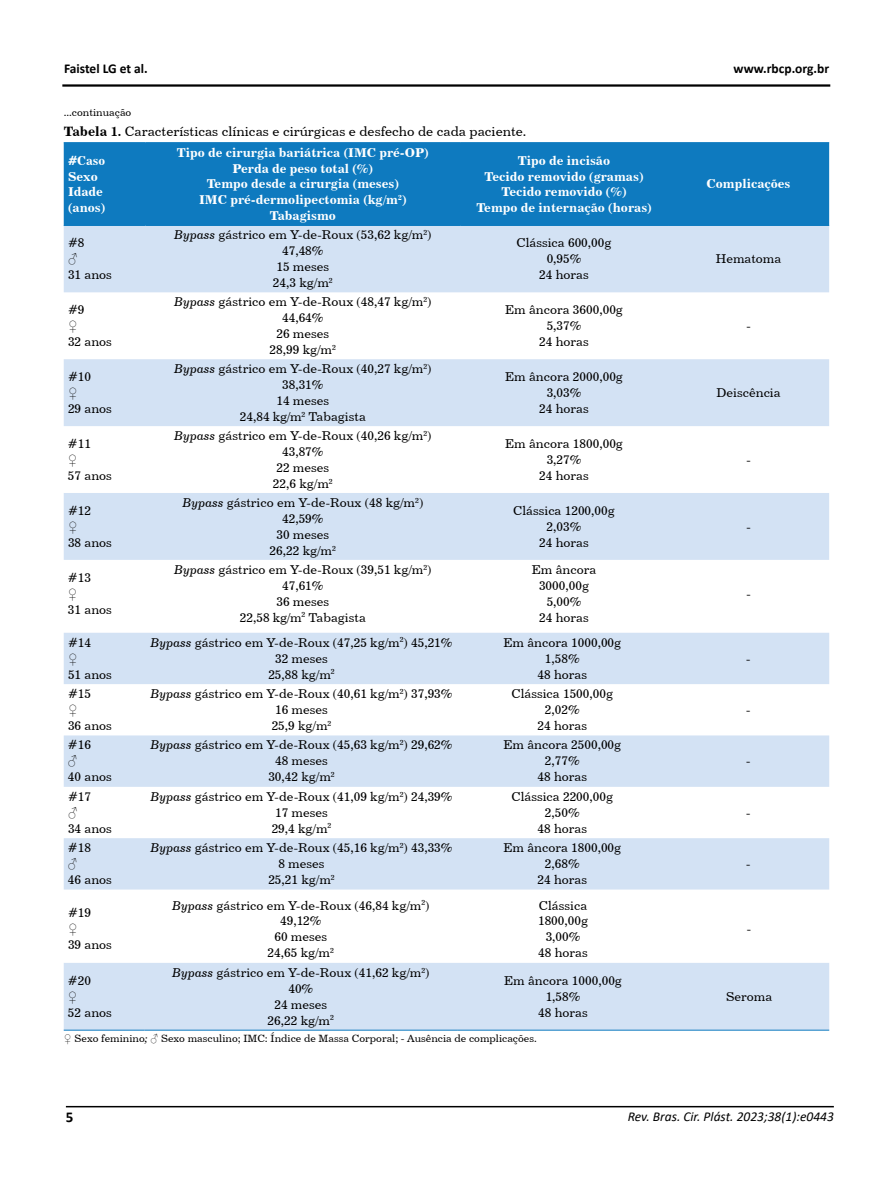
<style>
.page{position:relative;width:893px;height:1191px;background:#fff}
.page>*{position:absolute;margin:0;border:0;box-sizing:border-box;transform-origin:0 0}
.t1{font:700 15px "Calibri";color:#000}
.t2{font:13.5px "Century 731 BT Roman A";color:#000}
.t3{font:italic 13.5px "Calibri";color:#000}
.t4{font:700 13.5px "Calibri";color:#000}
.t5{font:12.75px/15.9px "Century 731 BT Roman A";color:#000;text-align:center}
.t6{font:12.75px/15.9px "Century 731 BT Bold A";color:#fff;text-align:center}
.t7{font:12.75px/15.9px "Century 731 BT Bold A";color:#fff;scale:.95 1}
.t8{font:12.75px "Arial";color:#000}
.t9{font:10.5px "Century 731 BT Roman A";color:#000}
.s1{font-family:"Century 731 BT Bold A"}
.s2{font-family:"Century 731 BT Italic A"}
.s3{font-family:"Arial";font-style:italic}
</style>
<div class="page">
<hr style="left:66px;top:1106px;width:768px;height:1px;background:#000">
<hr style="left:62px;top:84px;width:768px;height:3px;background:#000">
<div style="left:64px;top:143px;width:765px;height:82px;background:#0e7abf"></div>
<svg style="left:64px;top:226px;width:765px;height:334px;fill:#d3e2f4"></svg>
<hr style="left:64px;top:225px;width:82px;height:1px;background:#0e7abf">
<hr style="left:146px;top:225px;width:314px;height:1px;background:#0e7abf">
<hr style="left:460px;top:225px;width:208px;height:1px;background:#0e7abf">
<hr style="left:668px;top:225px;width:161px;height:1px;background:#0e7abf">
<hr style="left:64px;top:142px;width:82px;height:1px;background:#0e7abf">
<hr style="left:146px;top:142px;width:314px;height:1px;background:#0e7abf">
<hr style="left:460px;top:142px;width:208px;height:1px;background:#0e7abf">
<hr style="left:668px;top:142px;width:161px;height:1px;background:#0e7abf">
<svg style="left:64px;top:633px;width:765px;height:256px;fill:#d3e2f4"></svg>
<div style="left:64px;top:963px;width:765px;height:67px;background:#d3e2f4"></div>
<hr style="left:64px;top:1030px;width:81px;height:1px;background:#0e7abf">
<hr style="left:145px;top:1030px;width:312px;height:1px;background:#0e7abf">
<hr style="left:457px;top:1030px;width:212px;height:1px;background:#0e7abf">
<hr style="left:669px;top:1030px;width:160px;height:1px;background:#0e7abf">
<p class="t4" style="left:64px;top:59px;width:85px">Faistel LG et al.</p>
<p class="t4" style="left:734px;top:59px;width:97px">www.rbcp.org.br</p>
<p class="t9" style="left:64px;top:106px;width:69px">...continuação</p>
<p class="t2" style="left:64px;top:123px;width:464px"><span class="s1">Tabela 1.</span> Características clínicas e cirúrgicas e desfecho de cada paciente.</p>
<p class="t7" style="left:68px;top:152px;width:41px">#Caso<br>Sexo<br>Idade (anos)</p>
<p class="t6" style="left:177px;top:144px;width:253px">Tipo de cirurgia bariátrica (IMC pré-OP)<br>Perda de peso total (%)<br>Tempo desde a cirurgia (meses)<br>IMC pré-dermolipectomia (kg/m<sup>2</sup>)<br>Tabagismo</p>
<p class="t6" style="left:476px;top:152px;width:177px">Tipo de incisão<br>Tecido removido (gramas)<br>Tecido removido (%)<br>Tempo de internação (horas)</p>
<p class="t5" style="left:68px;top:235px;width:18px">#8</p>
<p class="t8" style="left:68px;top:250px;width:11px">♂</p>
<p class="t5" style="left:68px;top:267px;width:46px">31 anos</p>
<p class="t5" style="left:68px;top:302px;width:18px">#9</p>
<p class="t8" style="left:68px;top:317px;width:11px">♀</p>
<p class="t5" style="left:68px;top:333px;width:46px">32 anos</p>
<p class="t5" style="left:68px;top:368px;width:25px">#10</p>
<p class="t8" style="left:68px;top:384px;width:11px">♀</p>
<p class="t5" style="left:68px;top:400px;width:46px">29 anos</p>
<p class="t5" style="left:68px;top:435px;width:25px">#11</p>
<p class="t8" style="left:68px;top:451px;width:11px">♀</p>
<p class="t5" style="left:68px;top:467px;width:46px">57 anos</p>
<p class="t5" style="left:68px;top:502px;width:25px">#12</p>
<p class="t8" style="left:68px;top:517px;width:11px">♀</p>
<p class="t5" style="left:68px;top:534px;width:46px">38 anos</p>
<p class="t5" style="left:68px;top:569px;width:25px">#13</p>
<p class="t8" style="left:68px;top:584px;width:11px">♀</p>
<p class="t5" style="left:68px;top:601px;width:46px">31 anos</p>
<p class="t5" style="left:68px;top:634px;width:25px">#14</p>
<p class="t8" style="left:68px;top:649px;width:11px">♀</p>
<p class="t5" style="left:68px;top:666px;width:46px">51 anos</p>
<p class="t5" style="left:68px;top:685px;width:25px">#15</p>
<p class="t8" style="left:68px;top:700px;width:11px">♀</p>
<p class="t5" style="left:68px;top:717px;width:46px">36 anos</p>
<p class="t5" style="left:68px;top:737px;width:25px">#16</p>
<p class="t8" style="left:68px;top:752px;width:11px">♂</p>
<p class="t5" style="left:68px;top:768px;width:46px">40 anos</p>
<p class="t5" style="left:68px;top:788px;width:25px">#17</p>
<p class="t8" style="left:68px;top:803px;width:11px">♂</p>
<p class="t5" style="left:68px;top:820px;width:46px">34 anos</p>
<p class="t5" style="left:68px;top:839px;width:25px">#18</p>
<p class="t8" style="left:68px;top:855px;width:11px">♂</p>
<p class="t5" style="left:68px;top:871px;width:46px">46 anos</p>
<p class="t5" style="left:68px;top:905px;width:25px">#19</p>
<p class="t8" style="left:68px;top:920px;width:11px">♀</p>
<p class="t5" style="left:68px;top:936px;width:46px">39 anos</p>
<p class="t5" style="left:68px;top:972px;width:25px">#20</p>
<p class="t8" style="left:68px;top:987px;width:11px">♀</p>
<p class="t5" style="left:68px;top:1004px;width:46px">52 anos</p>
<p class="t5" style="left:174px;top:227px;width:259px"><span class="s2">Bypass</span> gástrico em Y-de-Roux (53,62 kg/m<sup>2</sup>)<br>47,48%<br>15 meses<br>24,3 kg/m<sup>2</sup></p>
<p class="t5" style="left:517px;top:235px;width:96px">Clássica 600,00g<br>0,95%<br>24 horas</p>
<p class="t5" style="left:174px;top:294px;width:259px"><span class="s2">Bypass</span> gástrico em Y-de-Roux (48,47 kg/m<sup>2</sup>)<br>44,64%<br>26 meses<br>28,99 kg/m<sup>2</sup></p>
<p class="t5" style="left:505px;top:302px;width:119px">Em âncora 3600,00g<br>5,37%<br>24 horas</p>
<p class="t5" style="left:174px;top:360px;width:259px"><span class="s2">Bypass</span> gástrico em Y-de-Roux (40,27 kg/m<sup>2</sup>)<br>38,31%<br>14 meses<br>24,84 kg/m<sup>2</sup> Tabagista</p>
<p class="t5" style="left:505px;top:368px;width:119px">Em âncora 2000,00g<br>3,03%<br>24 horas</p>
<p class="t5" style="left:174px;top:427px;width:259px"><span class="s2">Bypass</span> gástrico em Y-de-Roux (40,26 kg/m<sup>2</sup>)<br>43,87%<br>22 meses<br>22,6 kg/m<sup>2</sup></p>
<p class="t5" style="left:505px;top:435px;width:119px">Em âncora 1800,00g<br>3,27%<br>24 horas</p>
<p class="t5" style="left:182px;top:494px;width:242px"><span class="s2">Bypass</span> gástrico em Y-de-Roux (48 kg/m<sup>2</sup>)<br>42,59%<br>30 meses<br>26,22 kg/m<sup>2</sup></p>
<p class="t5" style="left:513px;top:502px;width:103px">Clássica 1200,00g<br>2,03%<br>24 horas</p>
<p class="t5" style="left:174px;top:561px;width:259px"><span class="s2">Bypass</span> gástrico em Y-de-Roux (39,51 kg/m<sup>2</sup>)<br>47,61%<br>36 meses<br>22,58 kg/m<sup>2</sup> Tabagista</p>
<p class="t5" style="left:532px;top:561px;width:66px">Em âncora<br>3000,00g<br>5,00%<br>24 horas</p>
<p class="t5" style="left:151px;top:634px;width:304px"><span class="s2">Bypass</span> gástrico em Y-de-Roux (47,25 kg/m<sup>2</sup>) 45,21%<br>32 meses<br>25,88 kg/m<sup>2</sup></p>
<p class="t5" style="left:503px;top:634px;width:119px">Em âncora 1000,00g<br>1,58%<br>48 horas</p>
<p class="t5" style="left:151px;top:685px;width:304px"><span class="s2">Bypass</span> gástrico em Y-de-Roux (40,61 kg/m<sup>2</sup>) 37,93%<br>16 meses<br>25,9 kg/m<sup>2</sup></p>
<p class="t5" style="left:512px;top:685px;width:103px">Clássica 1500,00g<br>2,02%<br>24 horas</p>
<p class="t5" style="left:151px;top:737px;width:304px"><span class="s2">Bypass</span> gástrico em Y-de-Roux (45,63 kg/m<sup>2</sup>) 29,62%<br>48 meses<br>30,42 kg/m<sup>2</sup></p>
<p class="t5" style="left:503px;top:737px;width:119px">Em âncora 2500,00g<br>2,77%<br>48 horas</p>
<p class="t5" style="left:151px;top:788px;width:304px"><span class="s2">Bypass</span> gástrico em Y-de-Roux (41,09 kg/m<sup>2</sup>) 24,39%<br>17 meses<br>29,4 kg/m<sup>2</sup></p>
<p class="t5" style="left:512px;top:788px;width:103px">Clássica 2200,00g<br>2,50%<br>48 horas</p>
<p class="t5" style="left:151px;top:839px;width:304px"><span class="s2">Bypass</span> gástrico em Y-de-Roux (45,16 kg/m<sup>2</sup>) 43,33%<br>8 meses<br>25,21 kg/m<sup>2</sup></p>
<p class="t5" style="left:503px;top:839px;width:119px">Em âncora 1800,00g<br>2,68%<br>24 horas</p>
<p class="t5" style="left:172px;top:897px;width:259px"><span class="s2">Bypass</span> gástrico em Y-de-Roux (46,84 kg/m<sup>2</sup>)<br>49,12%<br>60 meses<br>24,65 kg/m<sup>2</sup></p>
<p class="t5" style="left:538px;top:897px;width:52px">Clássica<br>1800,00g<br>3,00%<br>48 horas</p>
<p class="t5" style="left:172px;top:964px;width:259px"><span class="s2">Bypass</span> gástrico em Y-de-Roux (41,62 kg/m<sup>2</sup>)<br>40%<br>24 meses<br>26,22 kg/m<sup>2</sup></p>
<p class="t5" style="left:504px;top:972px;width:119px">Em âncora 1000,00g<br>1,58%<br>48 horas</p>
<p class="t9" style="left:64px;top:1031px;width:475px"><span class="s3">♀</span> Sexo feminino<span class="s2">;</span> <span class="s3">♂</span> Sexo masculino; IMC: Índice de Massa Corporal; <span class="s2">-</span> Ausência de complicações.</p>
<p class="t6" style="left:707px;top:176px;width:85px">Complicações</p>
<p class="t5" style="left:716px;top:251px;width:67px">Hematoma</p>
<p class="t5" style="left:746px;top:318px;width:6px">-</p>
<p class="t5" style="left:717px;top:384px;width:66px">Deiscência</p>
<p class="t5" style="left:746px;top:451px;width:6px">-</p>
<p class="t5" style="left:746px;top:518px;width:6px">-</p>
<p class="t5" style="left:746px;top:585px;width:6px">-</p>
<p class="t5" style="left:746px;top:650px;width:6px">-</p>
<p class="t5" style="left:746px;top:701px;width:6px">-</p>
<p class="t5" style="left:746px;top:752px;width:6px">-</p>
<p class="t5" style="left:746px;top:804px;width:6px">-</p>
<p class="t5" style="left:746px;top:855px;width:6px">-</p>
<p class="t5" style="left:747px;top:920px;width:6px">-</p>
<p class="t5" style="left:726px;top:988px;width:48px">Seroma</p>
<p class="t1" style="left:66px;top:1106px;width:9px">5</p>
<p class="t3" style="left:628px;top:1107px;width:208px">Rev. Bras. Cir. Plást. 2023;38(1):e0443</p>
</div>
